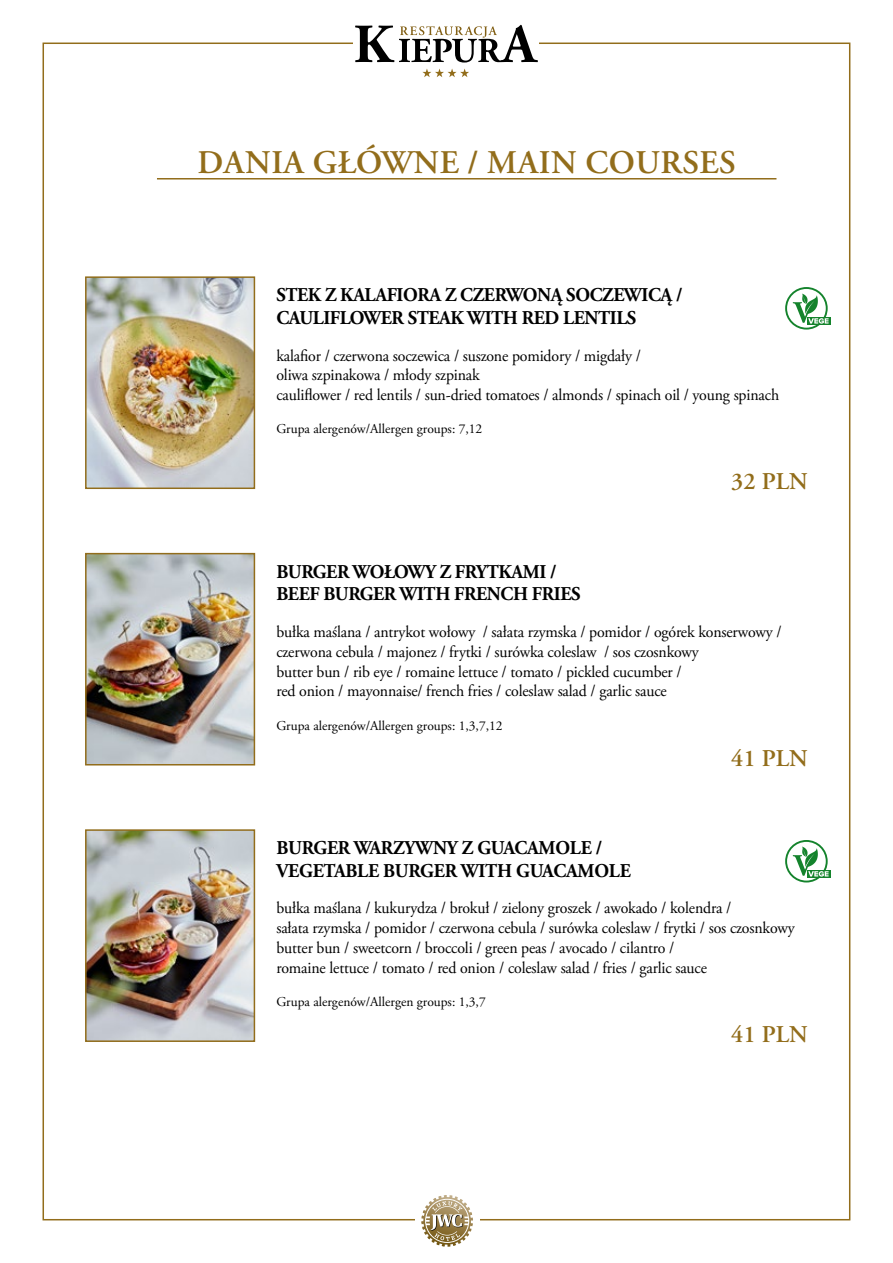
<style>
.page{position:relative;width:893px;height:1263px;background:#fff}
.page>*{position:absolute;margin:0;border:0;box-sizing:border-box;transform-origin:0 0}
.t1{font:600 33px "Adobe Garamond Pro";letter-spacing:.015em;color:#926d1b}
.t2{font:600 24px "Adobe Garamond Pro";color:#926d1b}
.t3{font:700 19.5px/22.5px "Adobe Garamond Pro";letter-spacing:-.02em;color:#000;scale:.96 1}
.t4{font:16.5px/19.8px "Adobe Garamond Pro";letter-spacing:-.01em;color:#000;scale:.96 1}
.t5{font:13.5px "Adobe Garamond Pro";color:#000}
</style>
<div class="page">
<svg style="left:355px;top:25px;width:183px;height:38px"></svg>
<svg style="left:422px;top:69px;width:47px;height:8px"></svg>
<svg style="left:421px;top:1195px;width:52px;height:52px"></svg>
<hr style="left:157px;top:178px;width:619px;height:1px;background:#926d1b">
<img style="left:88px;top:556px;width:164px;height:206px">
<div style="left:85px;top:553px;width:170px;height:212px;border:2px solid #926d1b"></div>
<img style="left:88px;top:279px;width:164px;height:207px">
<div style="left:85px;top:276px;width:170px;height:213px;border:2px solid #926d1b"></div>
<img style="left:88px;top:832px;width:164px;height:207px">
<div style="left:85px;top:829px;width:170px;height:213px;border:2px solid #926d1b"></div>
<div style="left:785px;top:287px;width:43px;height:43px;border:2px solid #14832c;border-radius:50%"></div>
<div style="left:807px;top:317px;width:24px;height:7px;background:#14832c"></div>
<svg style="left:793px;top:294px;width:36px;height:30px"></svg>
<div style="left:785px;top:840px;width:43px;height:42px;border:2px solid #14832c;border-radius:50%"></div>
<div style="left:807px;top:870px;width:24px;height:7px;background:#14832c"></div>
<svg style="left:793px;top:846px;width:36px;height:30px"></svg>
<h1 class="t1" style="left:198px;top:143px;width:540px">DANIA GŁÓWNE / MAIN COURSES</h1>
<p class="t3" style="left:276px;top:284px;width:424px">STEK Z KALAFIORA Z CZERWONĄ SOCZEWICĄ /<br>CAULIFLOWER STEAK WITH RED LENTILS</p>
<p class="t4" style="left:276px;top:346px;width:525px">kalafior / czerwona soczewica / suszone pomidory / migdały /<br>oliwa szpinakowa / młody szpinak<br>cauliflower / red lentils / sun-dried tomatoes / almonds / spinach oil / young spinach</p>
<p class="t5" style="left:276px;top:421px;width:207px">Grupa alergenów/Allergen groups: 7,12</p>
<h2 class="t2" style="left:731px;top:468px;width:78px">32 PLN</h2>
<p class="t3" style="left:276px;top:561px;width:318px">BURGER WOŁOWY Z FRYTKAMI /<br>BEEF BURGER WITH FRENCH FRIES</p>
<p class="t4" style="left:276px;top:622px;width:528px">bułka maślana / antrykot wołowy / sałata rzymska / pomidor / ogórek konserwowy / czerwona cebula / majonez / frytki / surówka coleslaw / sos czosnkowy<br>butter bun / rib eye / romaine lettuce / tomato / pickled cucumber /<br>red onion / mayonnaise/ french fries / coleslaw salad / garlic sauce</p>
<p class="t5" style="left:276px;top:717px;width:228px">Grupa alergenów/Allergen groups: 1,3,7,12</p>
<h2 class="t2" style="left:731px;top:744px;width:78px">41 PLN</h2>
<p class="t3" style="left:276px;top:837px;width:371px">BURGER WARZYWNY Z GUACAMOLE /<br>VEGETABLE BURGER WITH GUACAMOLE</p>
<p class="t4" style="left:276px;top:899px;width:541px">bułka maślana / kukurydza / brokuł / zielony groszek / awokado / kolendra /<br>sałata rzymska / pomidor / czerwona cebula / surówka coleslaw / frytki / sos czosnkowy butter bun / sweetcorn / broccoli / green peas / avocado / cilantro /<br>romaine lettuce / tomato / red onion / coleslaw salad / fries / garlic sauce</p>
<p class="t5" style="left:276px;top:994px;width:211px">Grupa alergenów/Allergen groups: 1,3,7</p>
<h2 class="t2" style="left:731px;top:1020px;width:78px">41 PLN</h2>
</div>
